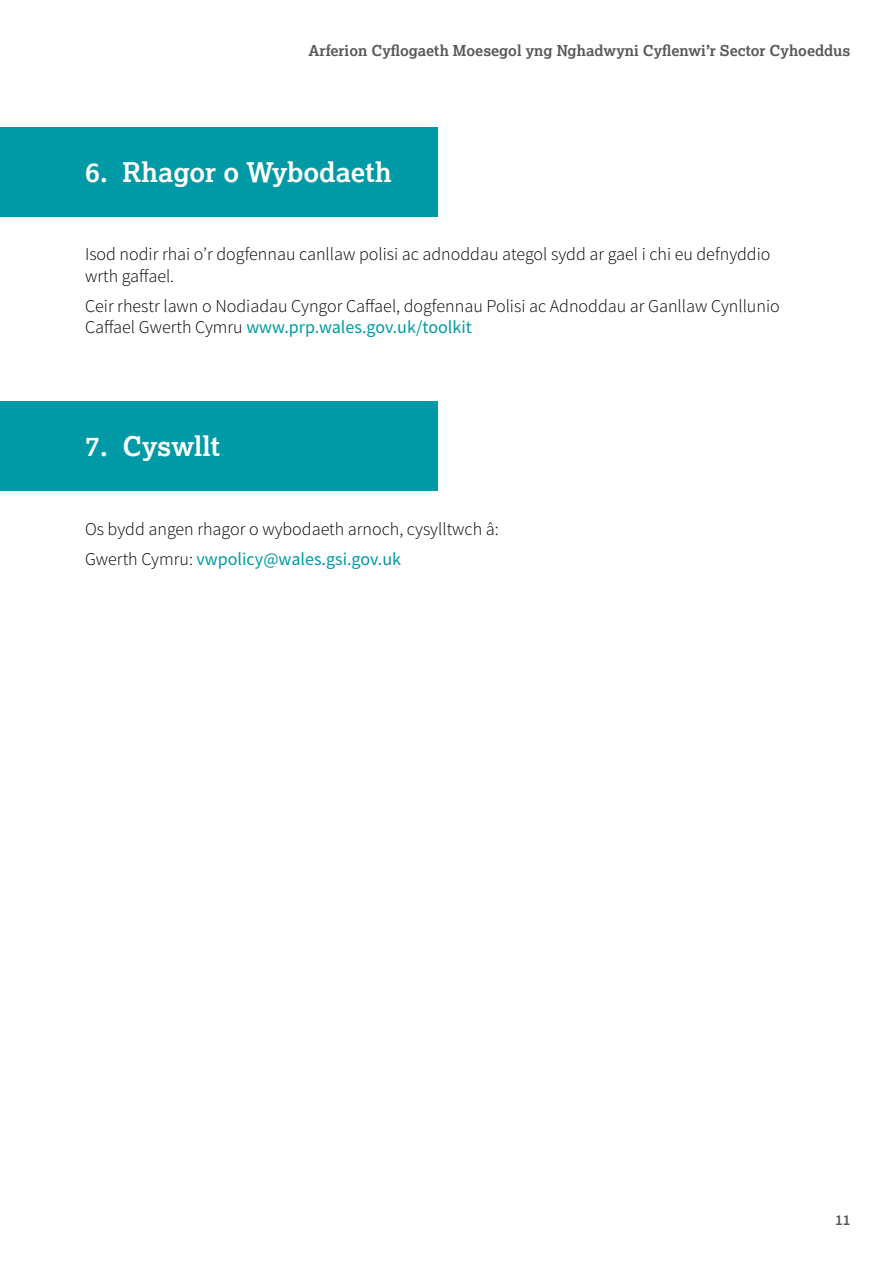
<style>
.page{position:relative;width:893px;height:1263px;background:#fff}
.page>*{position:absolute;margin:0;border:0;box-sizing:border-box;transform-origin:0 0}
.Heading{font:700 27px "Lexia";color:#fff}
.t1{font:300 18px/21.6px "Source Sans Pro";color:#000}
.t2{font:18px "Source Sans Pro";color:#0099a6}
.t3{font:700 15px "Lexia";color:#585857}
.t4{font:600 15px "Source Sans Pro";color:#585857}
.s1{font-weight:400;color:#0099a6}
.s2{font-weight:300;color:#000}
</style>
<div class="page">
<div style="left:0;top:128px;width:437px;height:89px;background:#0099a6"></div>
<div style="left:0;top:401px;width:437px;height:89px;background:#0099a6"></div>
<p class="t3" style="left:309px;top:41px;width:543px">Arferion Cyflogaeth Moesegol yng Nghadwyni Cyflenwi’r Sector Cyhoeddus</p>
<p class="Heading" style="left:85px;top:156px;width:308px">6. Rhagor o Wybodaeth</p>
<p class="t1" style="left:85px;top:243px;width:687px">Isod nodir rhai o’r dogfennau canllaw polisi ac adnoddau ategol sydd ar gael i chi eu defnyddio wrth gaffael.</p>
<p class="t1" style="left:85px;top:295px;width:696px">Ceir rhestr lawn o Nodiadau Cyngor Caffael, dogfennau Polisi ac Adnoddau ar Ganllaw Cynllunio<br>Caffael Gwerth Cymru <span class="s1">www.prp.wales.gov.uk/toolkit</span></p>
<p class="Heading" style="left:85px;top:429px;width:136px">7. Cyswllt</p>
<p class="t1" style="left:85px;top:518px;width:415px">Os bydd angen rhagor o wybodaeth arnoch, cysylltwch â:</p>
<p class="t2" style="left:85px;top:548px;width:318px"><span class="s2">Gwerth Cymru:</span> vwpolicy@wales.gsi.gov.uk</p>
<p class="t4" style="left:835px;top:1211px;width:17px">11</p>
</div>
